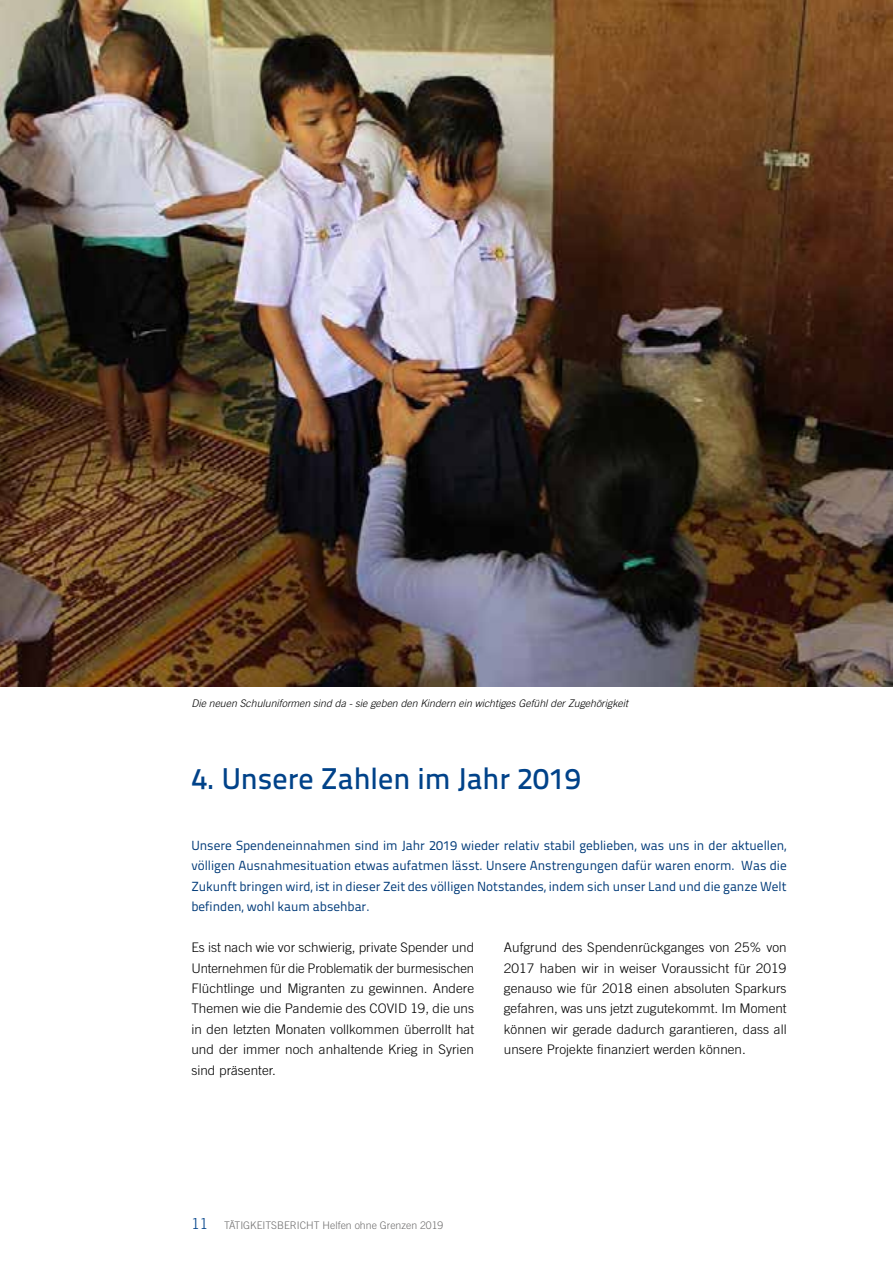
<style>
.page{position:relative;width:893px;height:1263px;background:#fff}
.page>*{position:absolute;margin:0;border:0;box-sizing:border-box;transform-origin:0 0}
.t1{font:500 30px "Titillium Text 22 L";color:#004289}
.t2{font:300 13.2px/20.4px "Trade Gothic LT Std";color:#000;text-align:justify}
.t3{font:13.2px/20.4px "Titillium Text 22 L";color:#003a78;text-align:justify}
.t4{font:italic 300 10.5px "Trade Gothic LT Std";color:#000}
.t5{font:300 10.5px "Trade Gothic LT Std";color:#706f6f}
.s1{font-size:15px;color:#004289}
</style>
<div class="page">
<img style="left:0;top:0;width:893px;height:687px">
<p class="t4" style="left:191px;top:697px;width:438px">Die neuen Schuluniformen sind da - sie geben den Kindern ein wichtiges Gefühl der Zugehörigkeit</p>
<h1 class="t1" style="left:191px;top:756px;width:391px">4. Unsere Zahlen im Jahr 2019</h1>
<p class="t3" style="left:191px;top:834px;width:597px">Unsere Spendeneinnahmen sind im Jahr 2019 wieder relativ stabil geblieben, was uns in der aktuellen, völligen Ausnahmesituation etwas aufatmen lässt. Unsere Anstrengungen dafür waren enorm. Was die Zukunft bringen wird, ist in dieser Zeit des völligen Notstandes, indem sich unser Land und die ganze Welt befinden, wohl kaum absehbar.</p>
<p class="t2" style="left:191px;top:937px;width:284px">Es ist nach wie vor schwierig, private Spender und Unternehmen für die Problematik der burmesischen Flüchtlinge und Migranten zu gewinnen. Andere Themen wie die Pandemie des COVID 19, die uns in den letzten Monaten vollkommen überrollt hat und der immer noch anhaltende Krieg in Syrien sind präsenter.</p>
<p class="t2" style="left:504px;top:937px;width:284px">Aufgrund des Spendenrückganges von 25% von 2017 haben wir in weiser Voraussicht für 2019 genauso wie für 2018 einen absoluten Sparkurs gefahren, was uns jetzt zugutekommt. Im Moment können wir gerade dadurch garantieren, dass all unsere Projekte finanziert werden können.</p>
<p class="t5" style="left:191px;top:1219px;width:254px"><span class="s1">11</span> TÄTIGKEITSBERICHT Helfen ohne Grenzen 2019</p>
</div>
